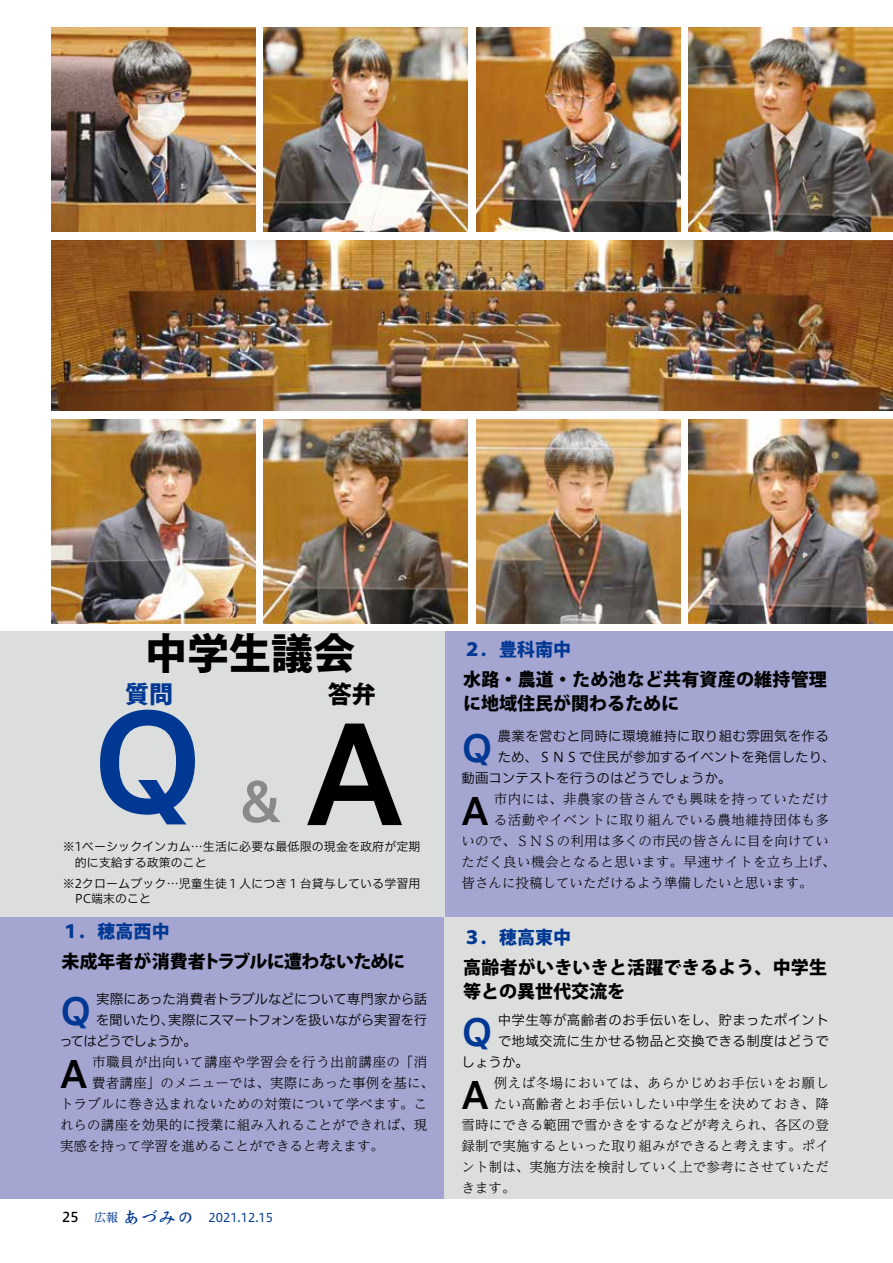
<style>
.page{position:relative;width:893px;height:1263px;background:#fff}
.page>*{position:absolute;margin:0;border:0;box-sizing:border-box;transform-origin:0 0}
.t1{font:135px "Hiragino UD Sans F Std N W6";color:#000}
.t2{font:135px "Hiragino UD Sans F Std N W6";color:#003894}
.t3{font:54px "Hiragino UD Sans F Std N W6";color:#898989}
.t4{font:800 42px "Koz Go Pr 6 N";color:#000}
.t5{font:37.35px "Hiragino UD Sans F Std N W6";color:#003894}
.t6{font:37.35px "Hiragino UD Sans F Std N W6";color:#000}
.t7{font:800 24px "Koz Go Pr 6 N";color:#000}
.t8{font:800 24px "Koz Go Pr 6 N";color:#003894}
.t9{font:800 18px/24px "Koz Go Pr 6 N";color:#000}
.t10{font:800 18px "Koz Go Pr 6 N";letter-spacing:-.04em;color:#000}
.t11{font:800 18px "Koz Go Pr 6 N";color:#003894}
.t12{font:18px "DF Kai Sho Std W7";color:#003894}
.t13{font:300 13.5px/21px "UD Reimin Pro";letter-spacing:.01em;color:#000}
.t14{font:13.5px/21px "Hiragino UD Sans F Std N W3";letter-spacing:.025em;color:#000}
.t15{font:300 13.5px "UD Reimin Pro";letter-spacing:.04em;color:#000}
.t16{font:13.5px/21px "Hiragino UD Sans F Std N W3";color:#000}
.t17{font:13.5px "Hiragino UD Sans F Std N W3";letter-spacing:-.02em;color:#000}
.t18{font:13.5px "Hiragino UD Sans F Std N W3";letter-spacing:-.03em;color:#000}
.t19{font:13.5px/21px "Hiragino UD Sans F Std N W3";letter-spacing:-.06em;color:#000}
.t20{font:13.5px "Hiragino UD Sans F Std N W5";color:#000}
.t21{font:12px/15px "Hiragino UD Sans F Std N W3";letter-spacing:.01em;color:#000}
.t22{font:12px "Hiragino UD Sans F Std N W4";color:#003894}
.t23{font:12px "UD Reimin Pro";color:#003894}
</style>
<div class="page">
<div style="left:445px;top:631px;width:448px;height:286px;background:#a4a5d1"></div>
<div style="left:0;top:631px;width:445px;height:286px;background:#dcdddd"></div>
<div style="left:0;top:917px;width:445px;height:282px;background:#a4a5d1"></div>
<div style="left:445px;top:917px;width:448px;height:282px;background:#dcdddd"></div>
<img style="left:689px;top:419px;width:204px;height:204px">
<img style="left:689px;top:28px;width:204px;height:204px">
<img style="left:476px;top:419px;width:204px;height:204px">
<img style="left:476px;top:28px;width:204px;height:204px">
<img style="left:264px;top:419px;width:204px;height:204px">
<img style="left:264px;top:28px;width:204px;height:204px">
<img style="left:51px;top:419px;width:204px;height:204px">
<img style="left:51px;top:28px;width:204px;height:204px">
<img style="left:51px;top:240px;width:842px;height:170px">
<h3 class="t4" style="left:145px;top:630px;width:211px">中学生議会</h3>
<h3 class="t7" style="left:328px;top:681px;width:49px">答弁</h3>
<h3 class="t8" style="left:125px;top:681px;width:49px">質問</h3>
<h1 class="t2" style="left:80px;top:658px;width:137px">Ｑ</h1>
<h2 class="t3" style="left:233px;top:760px;width:55px">＆</h2>
<h1 class="t1" style="left:305px;top:671px;width:101px">A</h1>
<p class="t21" style="left:75px;top:839px;width:347px;text-indent:-12px">※1ベーシックインカム…生活に必要な最低限の現金を政府が定期的に支給する政策のこと</p>
<p class="t21" style="left:75px;top:875px;width:347px;text-indent:-12px">※2クロームブック…児童生徒１人につき１台貸与している学習用<br>PC端末のこと</p>
<h3 class="t11" style="left:62px;top:921px;width:109px">１．穂高西中</h3>
<h3 class="t10" style="left:62px;top:951px;width:345px">未成年者が消費者トラブルに遭わないために</h3>
<p class="t17" style="left:96px;top:988px;width:333px">実際にあった消費者トラブルなどについて専門家から話</p>
<h3 class="t5" style="left:60px;top:982px;width:33px">Q</h3>
<p class="t18" style="left:168px;top:1009px;width:261px">実際にスマートフォンを扱いながら実習を行</p>
<p class="t19" style="left:59px;top:1008px;width:139px;text-indent:37px">を聞いたり、<br>ってはどうでしょうか。</p>
<p class="t15" style="left:92px;top:1050px;width:337px">市職員が出向いて講座や学習会を行う出前講座の「消</p>
<h3 class="t6" style="left:60px;top:1045px;width:29px">A</h3>
<p class="t13" style="left:60px;top:1071px;width:376px;text-indent:32px">費者講座」のメニューでは、実際にあった事例を基に、トラブルに巻き込まれないための対策について学べます。これらの講座を効果的に授業に組み入れることができれば、現実感を持って学習を進めることができると考えます。</p>
<p class="t20" style="left:62px;top:1206px;width:18px">25</p>
<h3 class="t12" style="left:123px;top:1207px;width:73px">あづみの</h3>
<p class="t23" style="left:94px;top:1208px;width:25px">広報</p>
<p class="t22" style="left:208px;top:1208px;width:66px">2021.12.15</p>
<h3 class="t11" style="left:463px;top:639px;width:109px">２．豊科南中</h3>
<h3 class="t9" style="left:463px;top:668px;width:365px">水路・農道・ため池など共有資産の維持管理に地域住民が関わるために</h3>
<p class="t14" style="left:498px;top:724px;width:333px">農業を営むと同時に環境維持に取り組む雰囲気を作る</p>
<h3 class="t5" style="left:462px;top:719px;width:33px">Q</h3>
<p class="t16" style="left:462px;top:745px;width:376px;text-indent:36px">ため、ＳＮＳで住民が参加するイベントを発信したり、動画コンテストを行うのはどうでしょうか。</p>
<p class="t15" style="left:494px;top:787px;width:337px">市内には、非農家の皆さんでも興味を持っていただけ</p>
<h3 class="t6" style="left:462px;top:782px;width:29px">A</h3>
<p class="t13" style="left:462px;top:808px;width:375px;text-indent:32px">る活動やイベントに取り組んでいる農地維持団体も多いので、ＳＮＳの利用は多くの市民の皆さんに目を向けていただく良い機会となると思います。早速サイトを立ち上げ、皆さんに投稿していただけるよう準備したいと思います。</p>
<h3 class="t11" style="left:463px;top:927px;width:109px">３．穂高東中</h3>
<h3 class="t9" style="left:463px;top:956px;width:365px">高齢者がいきいきと活躍できるよう、中学生</h3>
<h3 class="t9" style="left:463px;top:980px;width:163px">等との異世代交流を</h3>
<p class="t14" style="left:498px;top:1008px;width:333px">中学生等が高齢者のお手伝いをし、貯まったポイント</p>
<h3 class="t5" style="left:462px;top:1003px;width:33px">Q</h3>
<p class="t14" style="left:462px;top:1029px;width:369px;text-indent:36px">で地域交流に生かせる物品と交換できる制度はどうでしょうか。</p>
<p class="t15" style="left:494px;top:1071px;width:337px">例えば冬場においては、あらかじめお手伝いをお願し</p>
<h3 class="t6" style="left:462px;top:1066px;width:29px">A</h3>
<p class="t13" style="left:462px;top:1092px;width:369px;text-align:justify;text-indent:32px">たい高齢者とお手伝いしたい中学生を決めておき、降雪時にできる範囲で雪かきをするなどが考えられ、各区の登録制で実施するといった取り組みができると考えます。ポイント制は、実施方法を検討していく上で参考にさせていただきます。</p>
</div>
